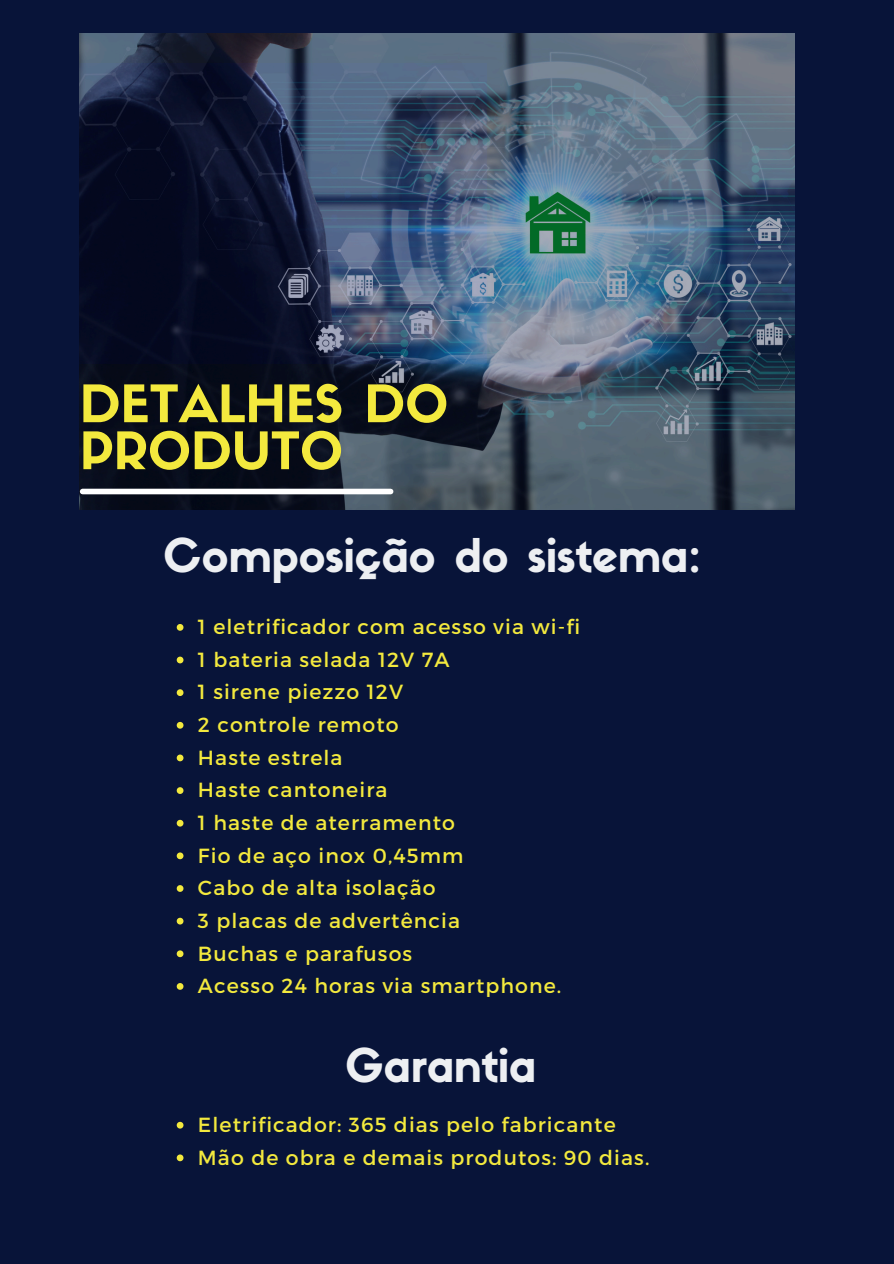
<style>
.page{position:relative;width:894px;height:1264px;background:#fff}
.page>*{position:absolute;margin:0;border:0;box-sizing:border-box;transform-origin:0 0}
.t1{font:50.7px/47px "Sifonn Basic";color:#f3e93e}
.t2{font:45.6px "Sifonn Basic";color:#edeff2}
.t3{font:20.4px "Montserrat";letter-spacing:.055em;color:#f3e93e}
</style>
<div class="page">
<div style="left:0;top:0;width:893px;height:1263px;background:#081439"></div>
<img style="left:80px;top:33px;width:714px;height:476px">
<div style="left:83px;top:488px;width:307px;height:6px;background:#fff"></div>
<svg style="left:177px;top:624px;width:6px;height:6px"></svg>
<svg style="left:177px;top:656px;width:6px;height:7px"></svg>
<svg style="left:177px;top:689px;width:6px;height:7px"></svg>
<svg style="left:177px;top:722px;width:6px;height:6px"></svg>
<svg style="left:177px;top:754px;width:6px;height:7px"></svg>
<svg style="left:177px;top:787px;width:6px;height:7px"></svg>
<svg style="left:177px;top:819px;width:6px;height:7px"></svg>
<svg style="left:177px;top:852px;width:6px;height:7px"></svg>
<svg style="left:177px;top:885px;width:6px;height:6px"></svg>
<svg style="left:177px;top:917px;width:6px;height:7px"></svg>
<svg style="left:177px;top:950px;width:6px;height:7px"></svg>
<svg style="left:177px;top:983px;width:6px;height:6px"></svg>
<svg style="left:177px;top:1121px;width:6px;height:7px"></svg>
<svg style="left:177px;top:1154px;width:6px;height:7px"></svg>
<p class="t1" style="left:80px;top:386px;width:370px">DETALHES DO<br>PRODUTO</p>
<p class="t2" style="left:163px;top:537px;width:539px">Composição do sistema:</p>
<h1 class="t3" style="left:198px;top:613px;width:384px">1 eletrificador com acesso via wi-fi</h1>
<h2 class="t3" style="left:198px;top:646px;width:253px">1 bateria selada 12V 7A</h2>
<p class="t3" style="left:198px;top:679px;width:207px">1 sirene piezzo 12V</p>
<p class="t3" style="left:198px;top:711px;width:202px">2 controle remoto</p>
<p class="t3" style="left:198px;top:744px;width:146px">Haste estrela</p>
<p class="t3" style="left:198px;top:776px;width:191px">Haste cantoneira</p>
<p class="t3" style="left:198px;top:809px;width:258px">1 haste de aterramento</p>
<p class="t3" style="left:198px;top:842px;width:267px">Fio de aço inox 0,45mm</p>
<p class="t3" style="left:198px;top:874px;width:239px">Cabo de alta isolação</p>
<p class="t3" style="left:198px;top:907px;width:263px">3 placas de advertência</p>
<p class="t3" style="left:198px;top:940px;width:216px">Buchas e parafusos</p>
<p class="t3" style="left:198px;top:972px;width:365px">Acesso 24 horas via smartphone.</p>
<p class="t2" style="left:345px;top:1047px;width:192px">Garantia</p>
<p class="t3" style="left:198px;top:1111px;width:419px">Eletrificador: 365 dias pelo fabricante</p>
<h2 class="t3" style="left:198px;top:1144px;width:453px">Mão de obra e demais produtos: 90 dias.</h2>
</div>
